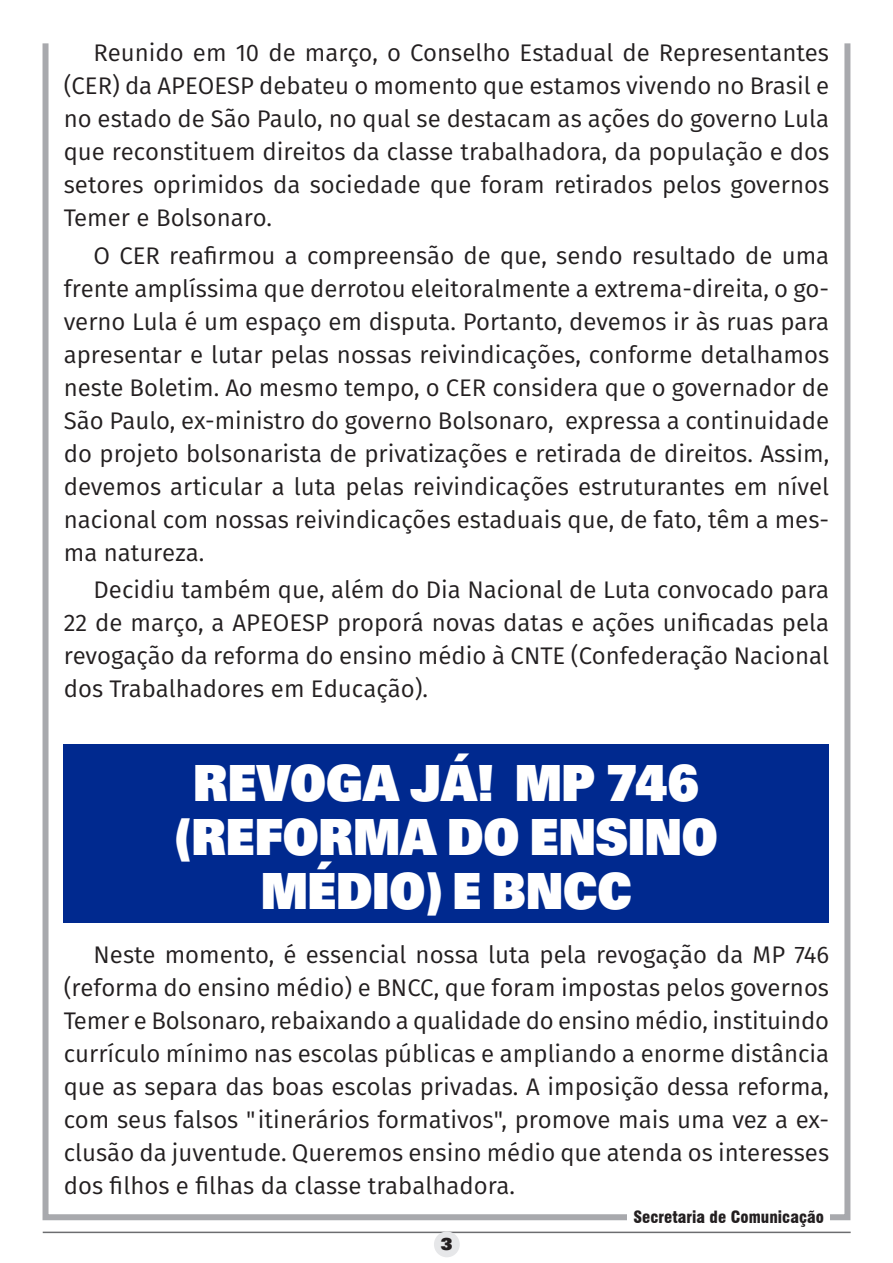
<style>
.page{position:relative;width:893px;height:1263px;background:#fff}
.page>*{position:absolute;margin:0;border:0;box-sizing:border-box;transform-origin:0 0}
.t1{font:700 54px/54px "U001 DOT Ultr";color:#fff;text-align:center;scale:.9 1}
.t2{font:24px/33px "Fira Sans";color:#231f20;text-align:justify}
.t3{font:700 18px "U001 DOT Ultr";color:#231f20}
.t4{font:900 condensed 16.5px "Swiss 721 BT";color:#231f20}
</style>
<div class="page">
<div style="left:43px;top:40px;width:807px;height:1180px;border:6px solid #a8a9ad"></div>
<hr style="left:43px;top:1231px;width:808px;height:2px;background:#6c6d70">
<div style="left:434px;top:1231px;width:26px;height:26px;background:#e6e7e9;border-radius:50%"></div>
<div style="left:628px;top:1209px;width:202px;height:18px;background:#fff"></div>
<div style="left:64px;top:744px;width:765px;height:179px;background:#00298f"></div>
<p class="t2" style="left:64px;top:36px;width:767px;text-indent:30px">Reunido em 10 de março, o Conselho Estadual de Representantes (CER) da APEOESP debateu o momento que estamos vivendo no Brasil e no estado de São Paulo, no qual se destacam as ações do governo Lula que reconstituem direitos da classe trabalhadora, da população e dos setores oprimidos da sociedade que foram retirados pelos governos Temer e Bolsonaro.</p>
<p class="t2" style="left:64px;top:238px;width:767px;text-indent:30px">O CER reafirmou a compreensão de que, sendo resultado de uma frente amplíssima que derrotou eleitoralmente a extrema-direita, o go&shy;verno Lula é um espaço em disputa. Portanto, devemos ir às ruas para apresentar e lutar pelas nossas reivindicações, conforme detalhamos neste Boletim. Ao mesmo tempo, o CER considera que o governador de São Paulo, ex-ministro do governo Bolsonaro, expressa a continuidade do projeto bolsonarista de privatizações e retirada de direitos. Assim, devemos articular a luta pelas reivindicações estruturantes em nível nacional com nossas reivindicações estaduais que, de fato, têm a mes&shy;ma natureza.</p>
<p class="t2" style="left:64px;top:572px;width:767px;text-indent:30px">Decidiu também que, além do Dia Nacional de Luta convocado para 22 de março, a APEOESP proporá novas datas e ações unificadas pela revogação da reforma do ensino médio à CNTE (Confederação Nacional dos Trabalhadores em Educação).</p>
<h1 class="t1" style="left:175px;top:755px;width:605px">REVOGA JÁ! MP 746 (REFORMA DO ENSINO<br>MÉDIO) E BNCC</h1>
<p class="t2" style="left:64px;top:938px;width:767px;text-indent:30px">Neste momento, é essencial nossa luta pela revogação da MP 746 (reforma do ensino médio) e BNCC, que foram impostas pelos governos Temer e Bolsonaro, rebaixando a qualidade do ensino médio, instituindo currículo mínimo nas escolas públicas e ampliando a enorme distância que as separa das boas escolas privadas. A imposição dessa reforma, com seus falsos "itinerários formativos", promove mais uma vez a ex&shy;clusão da juventude. Queremos ensino médio que atenda os interesses dos filhos e filhas da classe trabalhadora.</p>
<p class="t3" style="left:441px;top:1233px;width:13px">3</p>
<p class="t4" style="left:633px;top:1207px;width:192px">Secretaria de Comunicação</p>
</div>
